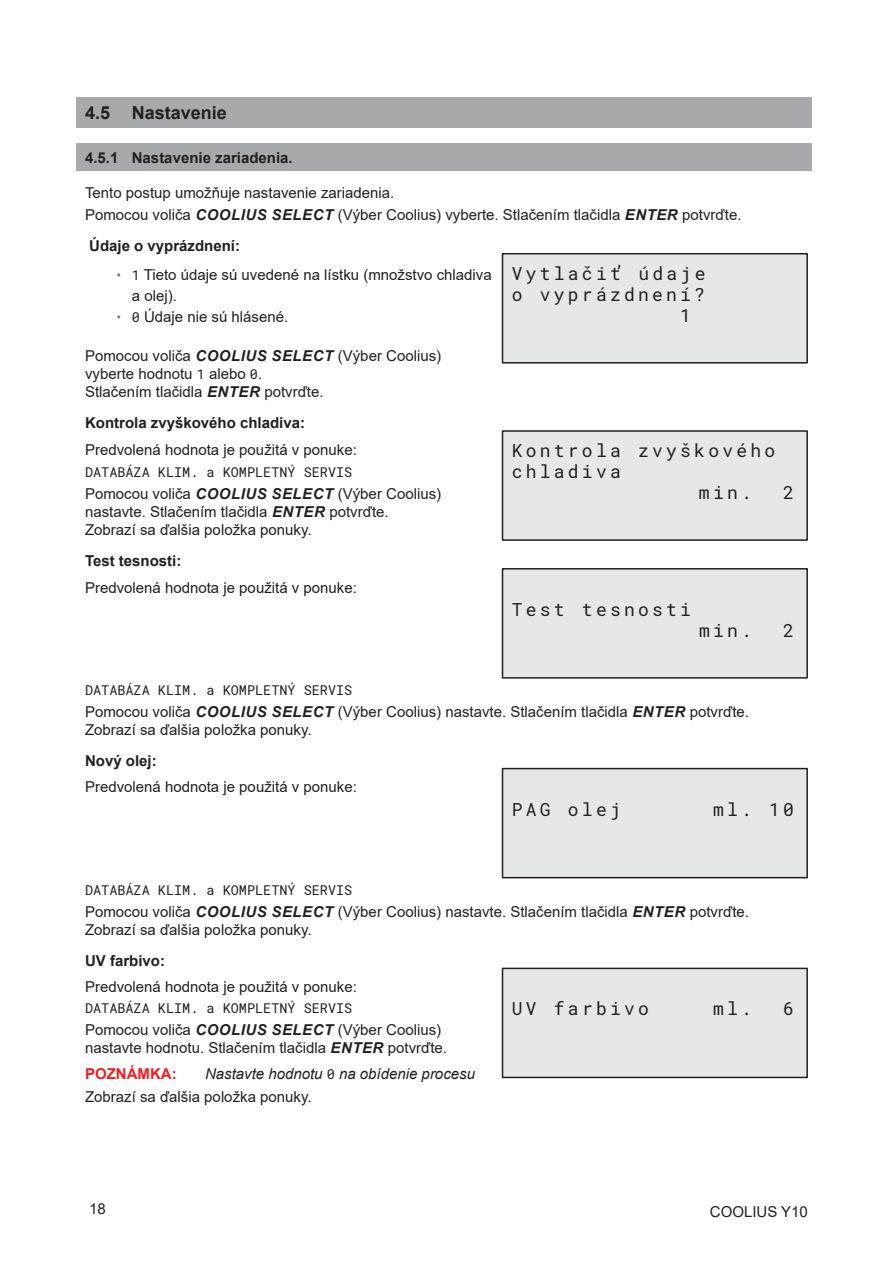
<style>
.page{position:relative;width:893px;height:1263px;background:#fff}
.page>*{position:absolute;margin:0;border:0;box-sizing:border-box;transform-origin:0 0}
.t1{font:18px "Roboto Mono";letter-spacing:.18em;color:#231f20}
.t2{font:700 18px "Arial";color:#231f20}
.t3{font:15px/18px "Arial";color:#231f20}
.t4{font:700 15px "Arial";color:#231f20}
.t5{font:italic 15px/22.2px "Arial";color:#231f20}
.t6{font:700 15px "Arial";color:#ee1d23}
.t7{font:13.5px "Roboto Mono";color:#231f20}
.s1{font-weight:700;font-style:italic}
.s2{font-family:"Roboto Mono";font-size:13.5px;color:#6c6e71}
.s3{font-family:"Roboto Mono";font-size:13.5px}
.s4{font-family:"Roboto Mono";font-style:normal;font-size:13.5px}
.s5{font-style:normal}
</style>
<div class="page">
<div style="left:77px;top:98px;width:735px;height:30px;background:#a8a9ad"></div>
<div style="left:77px;top:143px;width:735px;height:28px;background:#a8a9ad"></div>
<div style="left:502px;top:254px;width:305px;height:109px;background:#e6e7e9"></div>
<div style="left:502px;top:253px;width:306px;height:111px;border:2px solid #231f20"></div>
<div style="left:502px;top:431px;width:305px;height:109px;background:#e6e7e9"></div>
<div style="left:502px;top:430px;width:306px;height:111px;border:2px solid #231f20"></div>
<div style="left:502px;top:569px;width:305px;height:109px;background:#e6e7e9"></div>
<div style="left:502px;top:568px;width:306px;height:111px;border:2px solid #231f20"></div>
<div style="left:502px;top:768px;width:305px;height:110px;background:#e6e7e9"></div>
<div style="left:502px;top:768px;width:306px;height:110px;border:2px solid #231f20"></div>
<div style="left:502px;top:968px;width:305px;height:109px;background:#e6e7e9"></div>
<div style="left:502px;top:968px;width:306px;height:110px;border:2px solid #231f20"></div>
<p class="t2" style="left:85px;top:100px;width:143px">4.5 Nastavenie</p>
<p class="t4" style="left:85px;top:147px;width:209px">4.5.1 Nastavenie zariadenia.</p>
<p class="t3" style="left:85px;top:181px;width:658px;line-height:22.2px">Tento postup umožňuje nastavenie zariadenia.<br>Pomocou voliča <span class="s1">COOLIUS SELECT</span> (Výber Coolius) vyberte. Stlačením tlačidla <span class="s1">ENTER</span> potvrďte.</p>
<p class="t4" style="left:89px;top:235px;width:152px">Údaje o vyprázdnení:</p>
<p class="t3" style="left:132px;top:265px;width:361px;line-height:21px;text-indent:-17px"><span class="s2">•</span> <span class="s3">1</span> Tieto údaje sú uvedené na lístku (množstvo chladiva a olej).</p>
<p class="t3" style="left:115px;top:308px;width:175px"><span class="s2">•</span> <span class="s3">0</span> Údaje nie sú hlásené.</p>
<p class="t3" style="left:85px;top:347px;width:358px">Pomocou voliča <span class="s1">COOLIUS SELECT</span> (Výber Coolius) vyberte hodnotu <span class="s3">1</span> alebo <span class="s3">0</span>.<br>Stlačením tlačidla <span class="s1">ENTER</span> potvrďte.</p>
<p class="t4" style="left:85px;top:412px;width:222px">Kontrola zvyškového chladiva:</p>
<p class="t3" style="left:85px;top:440px;width:273px">Predvolená hodnota je použitá v ponuke:</p>
<p class="t7" style="left:85px;top:463px;width:269px">DATABÁZA KLIM. a KOMPLETNÝ SERVIS</p>
<p class="t3" style="left:85px;top:485px;width:358px">Pomocou voliča <span class="s1">COOLIUS SELECT</span> (Výber Coolius) nastavte. Stlačením tlačidla <span class="s1">ENTER</span> potvrďte.<br>Zobrazí sa ďalšia položka ponuky.</p>
<p class="t4" style="left:85px;top:550px;width:98px">Test tesnosti:</p>
<p class="t3" style="left:85px;top:578px;width:273px">Predvolená hodnota je použitá v ponuke:</p>
<p class="t1" style="left:512px;top:261px;width:195px">Vytlačiť údaje</p>
<p class="t1" style="left:512px;top:282px;width:195px">o vyprázdnení?</p>
<p class="t1" style="left:680px;top:303px;width:12px">1</p>
<p class="t1" style="left:512px;top:438px;width:265px">Kontrola zvyškového</p>
<p class="t1" style="left:512px;top:459px;width:111px">chladiva</p>
<p class="t1" style="left:699px;top:480px;width:54px">min.</p>
<p class="t1" style="left:783px;top:480px;width:12px">2</p>
<p class="t1" style="left:512px;top:597px;width:181px">Test tesnosti</p>
<p class="t1" style="left:699px;top:618px;width:54px">min.</p>
<p class="t1" style="left:783px;top:618px;width:12px">2</p>
<p class="t7" style="left:85px;top:680px;width:269px">DATABÁZA KLIM. a KOMPLETNÝ SERVIS</p>
<p class="t3" style="left:85px;top:703px;width:665px">Pomocou voliča <span class="s1">COOLIUS SELECT</span> (Výber Coolius) nastavte. Stlačením tlačidla <span class="s1">ENTER</span> potvrďte.<br>Zobrazí sa ďalšia položka ponuky.</p>
<p class="t4" style="left:85px;top:750px;width:73px">Nový olej:</p>
<p class="t3" style="left:85px;top:778px;width:273px">Predvolená hodnota je použitá v ponuke:</p>
<p class="t1" style="left:512px;top:796px;width:111px">PAG olej</p>
<p class="t1" style="left:713px;top:796px;width:82px">ml. 10</p>
<p class="t7" style="left:85px;top:880px;width:269px">DATABÁZA KLIM. a KOMPLETNÝ SERVIS</p>
<p class="t3" style="left:85px;top:902px;width:665px">Pomocou voliča <span class="s1">COOLIUS SELECT</span> (Výber Coolius) nastavte. Stlačením tlačidla <span class="s1">ENTER</span> potvrďte.<br>Zobrazí sa ďalšia položka ponuky.</p>
<p class="t4" style="left:85px;top:950px;width:82px">UV farbivo:</p>
<p class="t3" style="left:85px;top:978px;width:273px">Predvolená hodnota je použitá v ponuke:</p>
<p class="t7" style="left:85px;top:998px;width:269px">DATABÁZA KLIM. a KOMPLETNÝ SERVIS</p>
<p class="t3" style="left:85px;top:1020px;width:364px">Pomocou voliča <span class="s1">COOLIUS SELECT</span> (Výber Coolius) nastavte hodnotu. Stlačením tlačidla <span class="s1">ENTER</span> potvrďte.</p>
<p class="t6" style="left:85px;top:1063px;width:93px">POZNÁMKA:</p>
<p class="t1" style="left:512px;top:996px;width:139px">UV farbivo</p>
<p class="t1" style="left:713px;top:996px;width:82px">ml. 6</p>
<p class="t5" style="left:85px;top:1063px;width:391px;text-indent:120px">Nastavte hodnotu <span class="s4">0</span> na obídenie procesu<br><span class="s5">Zobrazí sa ďalšia položka ponuky.</span></p>
<p class="t3" style="left:89px;top:1200px;width:18px">18</p>
<p class="t3" style="left:710px;top:1202px;width:100px">COOLIUS Y10</p>
</div>
